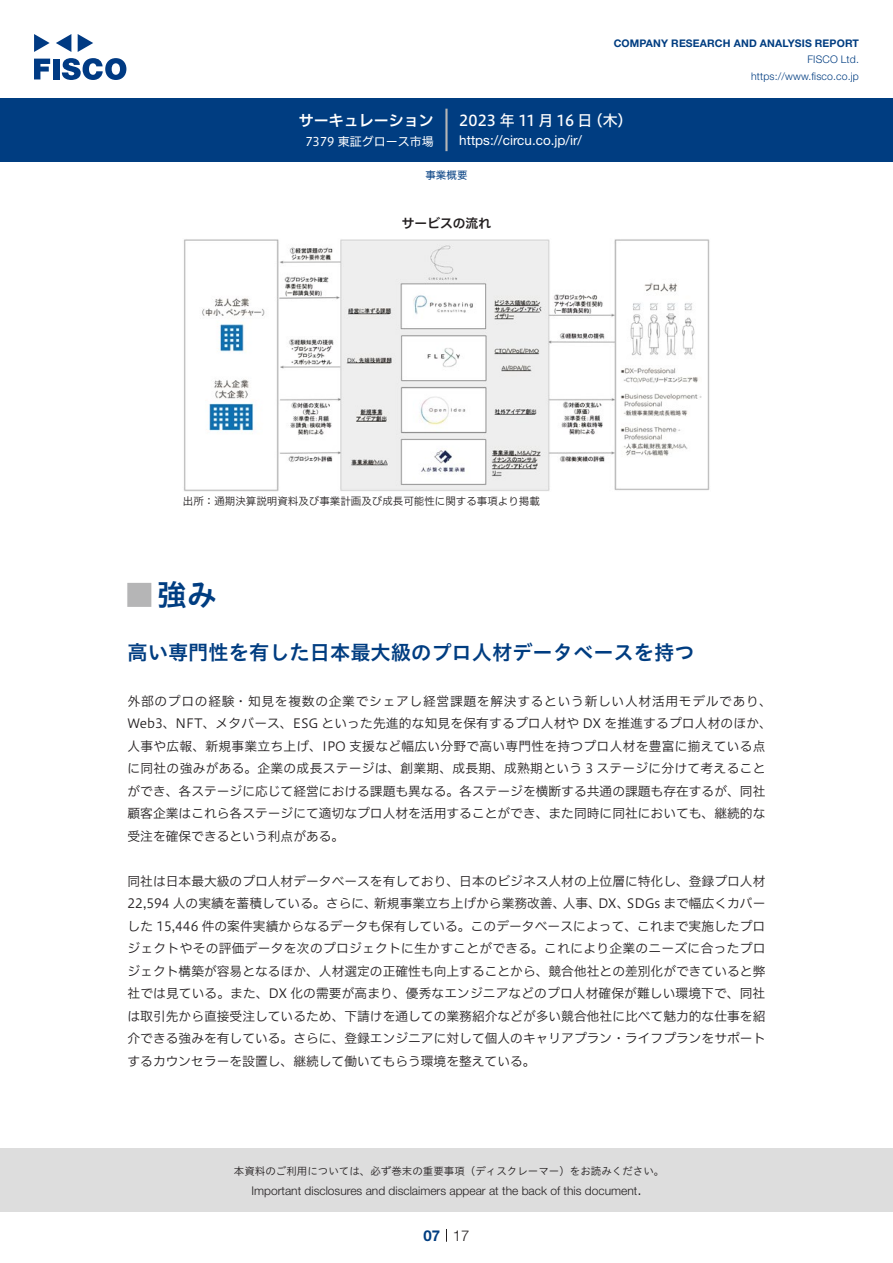
<style>
.page{position:relative;width:893px;height:1263px;background:#fff}
.page>*{position:absolute;margin:0;border:0;box-sizing:border-box;transform-origin:0 0}
.t1{font:30px "Hiragino UD Sans Std N W6";color:#003d81}
.t2{font:24px "Hiragino UD Sans Std N W6";color:#b5b5b6}
.t3{font:20.25px "Hiragino UD Sans Std W6";color:#003d81}
.t4{font:15px "Hiragino UD Sans F Std N W5";letter-spacing:.005em;color:#fff}
.t5{font:15px "Hiragino UD Sans F Std N W6";color:#fff}
.t6{font:300 15px "Helvetica Neue LT Std";color:#231f20}
.t7{font:700 15px "Helvetica Neue LT Std";color:#003d81}
.t8{font:13.5px "Helvetica Neue LT Std";color:#fff}
.t9{font:12.75px/22.5px "Hiragino UD Sans F Std N W3";color:#231f20}
.t10{font:12.75px "Hiragino UD Sans F Std N W6";color:#231f20}
.t11{font:300 12px "Helvetica Neue LT Std";color:#231f20}
.t12{font:12px "Hiragino UD Sans F Std N W4";color:#fff}
.t13{font:10.5px "Hiragino UD Sans Std W3";color:#231f20}
.t14{font:10.5px "Hiragino UD Sans F Std N W3";color:#231f20}
.t15{font:700 10.5px "Helvetica Neue LT Std";letter-spacing:.015em;color:#003d81}
.t16{font:300 10.5px/16.5px "Helvetica Neue LT Std";letter-spacing:.015em;color:#003d81;text-align:right}
.t17{font:10.5px "Hiragino UD Sans F Std N W4";color:#003d81}
</style>
<div class="page">
<div style="left:0;top:1148px;width:893px;height:64px;background:#ddd"></div>
<svg style="left:34px;top:59px;width:16px;height:20px"></svg>
<div style="left:53px;top:59px;width:6px;height:20px;background:#003a83"></div>
<svg style="left:62px;top:58px;width:64px;height:22px"></svg>
<svg style="left:34px;top:34px;width:16px;height:18px"></svg>
<svg style="left:78px;top:34px;width:15px;height:18px"></svg>
<svg style="left:56px;top:34px;width:15px;height:18px"></svg>
<div style="left:0;top:98px;width:893px;height:64px;background:#003d81"></div>
<hr style="left:445px;top:109px;width:3px;height:42px;background:#b5b5b6">
<svg style="left:446px;top:1229px;width:1px;height:13px"></svg>
<img style="left:184px;top:239px;width:526px;height:252px">
<p class="t5" style="left:299px;top:109px;width:137px">サーキュレーション</p>
<p class="t12" style="left:305px;top:132px;width:130px">7379 東証グロース市場</p>
<p class="t15" style="left:614px;top:37px;width:247px">COMPANY RESEARCH AND ANALYSIS REPORT</p>
<p class="t16" style="left:751px;top:51px;width:109px">FISCO Ltd. https://www.fisco.co j p.</p>
<p class="t4" style="left:588px;top:109px;width:46px">（木(</p>
<p class="t4" style="left:459px;top:109px;width:135px">2023 年 11 月 16 日</p>
<p class="t8" style="left:459px;top:132px;width:124px">https://circu. c o j p. /i r/</p>
<p class="t17" style="left:425px;top:167px;width:43px">事業概要</p>
<p class="t10" style="left:402px;top:214px;width:91px">サービスの流れ</p>
<p class="t14" style="left:183px;top:493px;width:358px">出所：通期決算説明資料及び事業計画及び成長可能性に関する事項より掲載</p>
<h1 class="t1" style="left:157px;top:572px;width:61px">強み</h1>
<h2 class="t2" style="left:128px;top:576px;width:25px">█</h2>
<h3 class="t3" style="left:128px;top:637px;width:568px">高い専門性を有した日本最大級のプロ人材データベースを持つ</h3>
<p class="t9" style="left:128px;top:689px;width:646px">外部のプロの経験・知見を複数の企業でシェアし経営課題を解決するという新しい人材活用モデルであり、Web3、NFT、メタバース、ESG といった先進的な知見を保有するプロ人材や DX を推進するプロ人材のほか、人事や広報、新規事業立ち上げ、IPO 支援など幅広い分野で高い専門性を持つプロ人材を豊富に揃えている点に同社の強みがある。企業の成長ステージは、創業期、成長期、成熟期という 3 ステージに分けて考えることができ、各ステージに応じて経営における課題も異なる。各ステージを横断する共通の課題も存在するが、同社顧客企業はこれら各ステージにて適切なプロ人材を活用することができ、また同時に同社においても、継続的な受注を確保できるという利点がある。</p>
<p class="t9" style="left:128px;top:869px;width:639px;text-align:right">同社は日本最大級のプロ人材データベースを有しており、日本のビジネス人材の上位層に特化し、登録プロ人材<br>SDGs まで幅広くカバー</p>
<p class="t9" style="left:374px;top:892px;width:193px">新規事業立ち上げから業務改善、</p>
<p class="t9" style="left:563px;top:892px;width:40px">人事、</p>
<p class="t9" style="left:128px;top:892px;width:639px">22,594 人の実績を蓄積している。さらに、<br>した 15,446 件の案件実績からなるデータも保有している。このデータベースによって、これまで実施したプロジェクトやその評価データを次のプロジェクトに生かすことができる。これにより企業のニーズに合ったプロジェクト構築が容易となるほか、人材選定の正確性も向上することから、競合他社との差別化ができていると弊社では見ている。また、DX 化の需要が高まり、優秀なエンジニアなどのプロ人材確保が難しい環境下で、同社は取引先から直接受注しているため、下請けを通しての業務紹介などが多い競合他社に比べて魅力的な仕事を紹介できる強みを有している。さらに、登録エンジニアに対して個人のキャリアプラン・ライフプランをサポートするカウンセラーを設置し、継続して働いてもらう環境を整えている。</p>
<p class="t9" style="left:598px;top:892px;width:33px">DX、</p>
<p class="t13" style="left:234px;top:1163px;width:432px">本資料のご利用については、必ず巻末の重要事項（ディスクレーマー）をお読みください。</p>
<p class="t6" style="left:637px;top:1180px;width:6px">.</p>
<p class="t11" style="left:251px;top:1183px;width:387px">Important disclosures and disclaimers appear at the back of this document</p>
<p class="t7" style="left:423px;top:1226px;width:18px">07</p>
<p class="t6" style="left:453px;top:1226px;width:18px">17</p>
</div>
